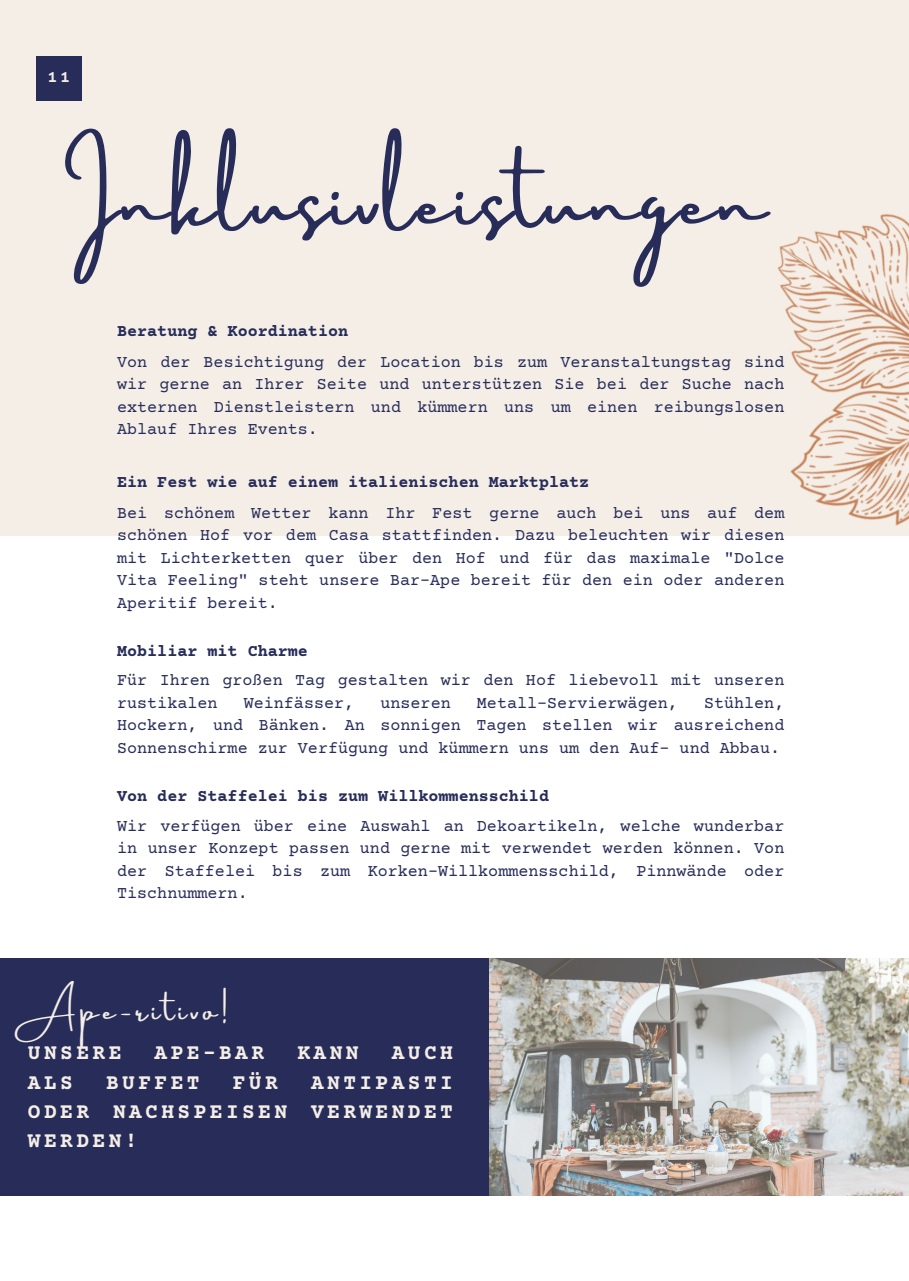
<style>
.page{position:relative;width:909px;height:1281px;background:#fff}
.page>*{position:absolute;margin:0;border:0;box-sizing:border-box;transform-origin:0 0}
.t1{font:77.55px "Amsterdam Three";letter-spacing:.04em;color:#272c59}
.t2{font:27.3px "Amsterdam Three";letter-spacing:.16em;color:#f4eee7}
.t3{font:700 21.3px/29.2px "Courier Prime";letter-spacing:.16em;color:#f4eee7;text-align:justify}
.t4{font:16.8px/22.5px "Courier Prime";color:#272c59;text-align:justify}
.t5{font:700 16.8px "Courier Prime";color:#272c59}
.t6{font:700 16.8px "Courier Prime";color:#f4eee7}
</style>
<div class="page">
<div style="left:0;top:0;width:908px;height:536px;background:#f4eee7"></div>
<div style="left:36px;top:56px;width:45px;height:45px;background:#272c59"></div>
<img style="left:777px;top:214px;width:131px;height:312px">
<div style="left:0;top:958px;width:489px;height:237px;background:#272c59"></div>
<img style="left:489px;top:958px;width:419px;height:237px">
<p class="t6" style="left:47px;top:69px;width:24px">11</p>
<p class="t1" style="left:65px;top:157px;width:703px">Inklusivleistungen</p>
<p class="t5" style="left:117px;top:323px;width:233px">Beratung &amp; Koordination</p>
<p class="t4" style="left:117px;top:352px;width:669px">Von der Besichtigung der Location bis zum Veranstaltungstag sind wir gerne an Ihrer Seite und unterstützen Sie bei der Suche nach externen Dienstleistern und kümmern uns um einen reibungslosen Ablauf Ihres Events.</p>
<p class="t5" style="left:117px;top:474px;width:474px">Ein Fest wie auf einem italienischen Marktplatz</p>
<p class="t4" style="left:117px;top:502px;width:669px">Bei schönem Wetter kann Ihr Fest gerne auch bei uns auf dem schönen Hof vor dem Casa stattfinden. Dazu beleuchten wir diesen mit Lichterketten quer über den Hof und für das maximale "Dolce Vita Feeling" steht unsere Bar-Ape bereit für den ein oder anderen Aperitif bereit.</p>
<p class="t5" style="left:117px;top:642px;width:192px">Mobiliar mit Charme</p>
<p class="t4" style="left:117px;top:670px;width:669px">Für Ihren großen Tag gestalten wir den Hof liebevoll mit unseren rustikalen</p>
<p class="t4" style="left:117px;top:693px;width:669px;text-indent:587px">Stühlen, Hockern, und Bänken. An sonnigen Tagen stellen wir ausreichend Sonnenschirme zur Verfügung und kümmern uns um den Auf- und Abbau.</p>
<p class="t5" style="left:117px;top:788px;width:433px">Von der Staffelei bis zum Willkommensschild</p>
<p class="t4" style="left:117px;top:815px;width:669px">Wir verfügen über eine Auswahl an Dekoartikeln, welche wunderbar in unser Konzept passen und gerne mit verwendet werden können. Von der Staffelei bis zum Korken-Willkommensschild, Pinnwände oder Tischnummern.</p>
<p class="t4" style="left:244px;top:693px;width:112px">Weinfässer,</p>
<p class="t4" style="left:380px;top:693px;width:72px">unseren</p>
<p class="t4" style="left:477px;top:693px;width:202px">Metall-Servierwägen,</p>
<p class="t2" style="left:28px;top:995px;width:201px">Ape-ritivo!</p>
<p class="t3" style="left:28px;top:1039px;width:95px">UNSERE</p>
<p class="t3" style="left:155px;top:1039px;width:111px">APE-BAR</p>
<p class="t3" style="left:297px;top:1039px;width:63px">KANN</p>
<p class="t3" style="left:392px;top:1039px;width:63px">AUCH</p>
<p class="t3" style="left:28px;top:1069px;width:47px">ALS</p>
<p class="t3" style="left:106px;top:1069px;width:95px">BUFFET</p>
<p class="t3" style="left:233px;top:1069px;width:47px">FÜR</p>
<p class="t3" style="left:28px;top:1069px;width:426px;text-indent:283px">ANTIPASTI ODER NACHSPEISEN VERWENDET WERDEN!</p>
</div>
